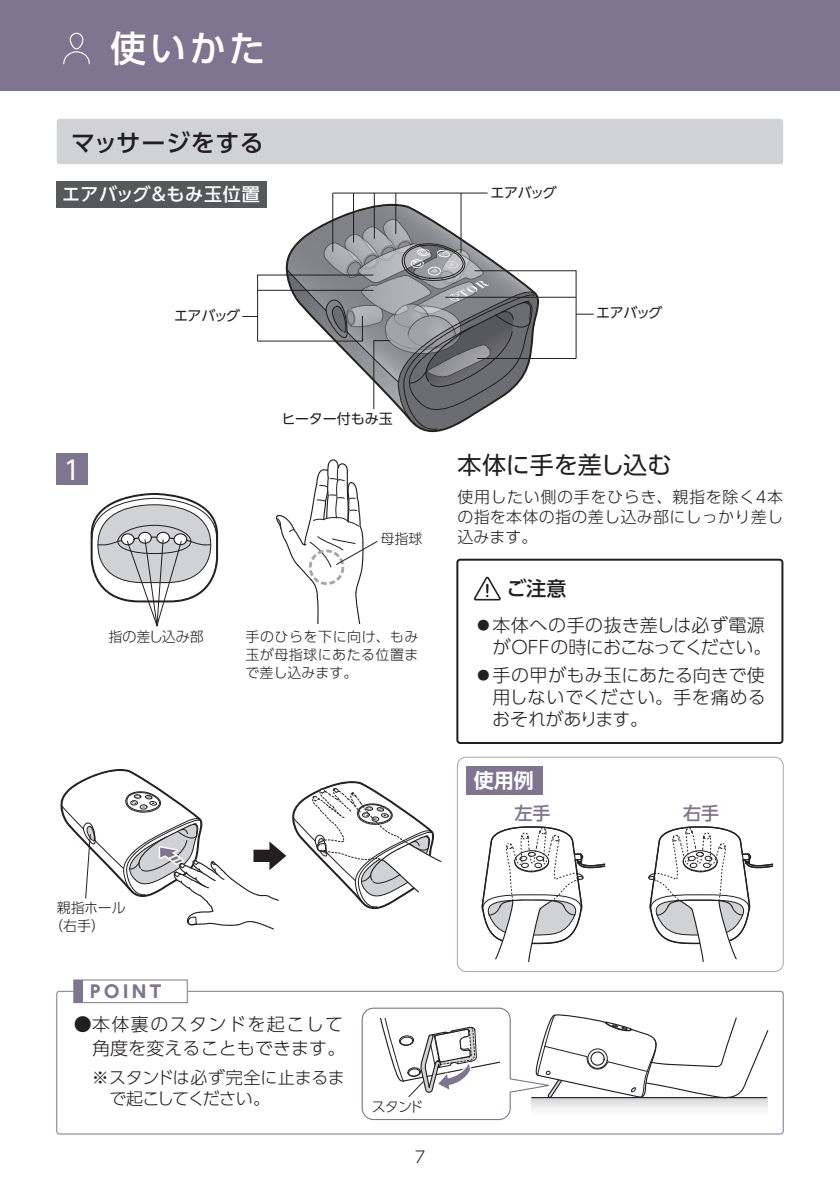
<style>
.page{position:relative;width:840px;height:1191px;background:#fff}
.page>*{position:absolute;margin:0;border:0;box-sizing:border-box;transform-origin:0 0}
.t1{font:500 36px "UD Shin Go Pro";color:#fff}
.t2{font:26px "UD Shin Go Pro";color:#fff}
.t3{font:24px "UD Shin Go Pro";letter-spacing:-.005em;color:#231f20}
.t4{font:500 24px "UD Shin Go Pro";letter-spacing:.02em;color:#231f20}
.t5{font:500 20px "UD Shin Go Pro";color:#231f20}
.t6{font:700 20px "Shin Go Pro De";color:#fff}
.t7{font:300 18px/22px "UD Shin Go Pro";letter-spacing:.005em;color:#231f20}
.t8{font:300 18px/24px "UD Shin Go Pro";letter-spacing:.04em;color:#231f20;text-align:right}
.t9{font:500 18px "UD Shin Go Pro";letter-spacing:.03em;color:#fff}
.t10{font:500 18px "UD Shin Go Pro";color:#807591}
.t11{font:300 17px/21px "UD Shin Go Pro";letter-spacing:-.025em;color:#231f20}
.t12{font:700 17px "UD Shin Go Pro";letter-spacing:.215em;color:#807591}
.t13{font:300 16px/20px "UD Shin Go Pro";letter-spacing:.02em;color:#231f20;text-align:justify}
.t14{font:300 14px/18px "UD Shin Go Pro";letter-spacing:.03em;color:#231f20;text-align:justify}
.t15{font:14px "UD Shin Go Pro";letter-spacing:-.025em;color:#231f20}
.t16{font:14px "UD Shin Go Pro";letter-spacing:-.005em;color:#231f20}
.t17{font:300 14px "Shin Go Pro";color:#231f20}
</style>
<div class="page">
<div style="left:0;top:0;width:839px;height:90px;background:#807591"></div>
<svg style="left:63px;top:33px;width:27px;height:31px"></svg>
<div style="left:57px;top:119px;width:725px;height:45px;background:#d1d2d4;border-radius:3px"></div>
<div style="left:456px;top:558px;width:327px;height:186px;border:2px solid #231f20;border-radius:3px"></div>
<svg style="left:473px;top:576px;width:28px;height:25px"></svg>
<div style="left:57px;top:181px;width:210px;height:26px;background:#57585a"></div>
<div style="left:57px;top:453px;width:31px;height:32px;background:#807591"></div>
<div style="left:465px;top:765px;width:77px;height:29px;background:#807591"></div>
<div style="left:456px;top:756px;width:327px;height:216px;border:1px solid #aba1b4;border-radius:9px"></div>
<svg style="left:648px;top:826px;width:125px;height:136px"></svg>
<svg style="left:481px;top:826px;width:125px;height:136px"></svg>
<svg style="left:361px;top:1007px;width:407px;height:113px"></svg>
<div style="left:56px;top:990px;width:727px;height:144px;border:1px solid #807591;border-radius:3px"></div>
<div style="left:74px;top:980px;width:113px;height:22px;background:#fff"></div>
<div style="left:73px;top:979px;width:115px;height:24px;border:1px solid #807591"></div>
<div style="left:74px;top:980px;width:8px;height:22px;background:#807591"></div>
<hr style="left:395px;top:193px;width:1px;height:41px;background:#231f20">
<hr style="left:460px;top:193px;width:1px;height:60px;background:#231f20">
<hr style="left:374px;top:193px;width:1px;height:46px;background:#231f20">
<hr style="left:353px;top:193px;width:1px;height:49px;background:#231f20">
<hr style="left:332px;top:193px;width:1px;height:59px;background:#231f20">
<svg style="left:90px;top:493px;width:128px;height:134px"></svg>
<svg style="left:276px;top:459px;width:102px;height:164px"></svg>
<svg style="left:60px;top:769px;width:382px;height:161px"></svg>
<hr style="left:332px;top:193px;width:155px;height:1px;background:#231f20">
<svg style="left:242px;top:198px;width:351px;height:235px"></svg>
<hr style="left:531px;top:1097px;width:235px;height:1px;background:#231f20">
<h1 class="t1" style="left:110px;top:19px;width:156px">使いかた</h1>
<h3 class="t4" style="left:71px;top:123px;width:194px">マッサージをする</h3>
<p class="t9" style="left:62px;top:180px;width:199px">エアバッグ＆もみ玉位置</p>
<p class="t15" style="left:490px;top:181px;width:68px">エアバッグ</p>
<p class="t15" style="left:174px;top:305px;width:68px">エアバッグ</p>
<p class="t15" style="left:596px;top:302px;width:68px">エアバッグ</p>
<h2 class="t2" style="left:63px;top:449px;width:19px">1</h2>
<p class="t17" style="left:108px;top:625px;width:97px">指の差し込み部</p>
<p class="t16" style="left:281px;top:407px;width:113px">ヒーター付もみ玉</p>
<p class="t14" style="left:380px;top:529px;width:43px">母指球</p>
<p class="t14" style="left:245px;top:627px;width:174px">手のひらを下に向け、もみ玉が母指球にあたる位置まで差し込みます。</p>
<p class="t14" style="left:49px;top:898px;width:78px;text-indent:8px">親指ホール（右手）</p>
<p class="t12" style="left:90px;top:978px;width:72px">POINT</p>
<p class="t8" style="left:74px;top:1011px;width:273px">●本体裏のスタンドを起こして角度を変えることもできます。</p>
<p class="t11" style="left:109px;top:1066px;width:237px;text-indent:-18px">※スタンドは必ず完全に止まるまで起こしてください。</p>
<p class="t14" style="left:371px;top:1097px;width:53px">スタンド</p>
<p class="t13" style="left:414px;top:1146px;width:12px">7</p>
<h3 class="t3" style="left:457px;top:446px;width:216px">本体に手を差し込む</h3>
<p class="t13" style="left:457px;top:486px;width:327px">使用したい側の手をひらき、親指を除く4本の指を本体の指の差し込み部にしっかり差し込みます。</p>
<p class="t5" style="left:506px;top:572px;width:62px">ご注意</p>
<p class="t7" style="left:492px;top:614px;width:280px;text-indent:-18px">●本体への手の抜き差しは必ず電源がOFFの時におこなってください。</p>
<p class="t7" style="left:492px;top:664px;width:275px;text-align:justify;text-indent:-18px">●手の甲がもみ玉にあたる向きで使用しないでください。手を痛めるおそれがあります。</p>
<p class="t6" style="left:473px;top:764px;width:61px">使用例</p>
<p class="t10" style="left:514px;top:798px;width:37px">左手</p>
<p class="t10" style="left:682px;top:798px;width:37px">右手</p>
</div>
